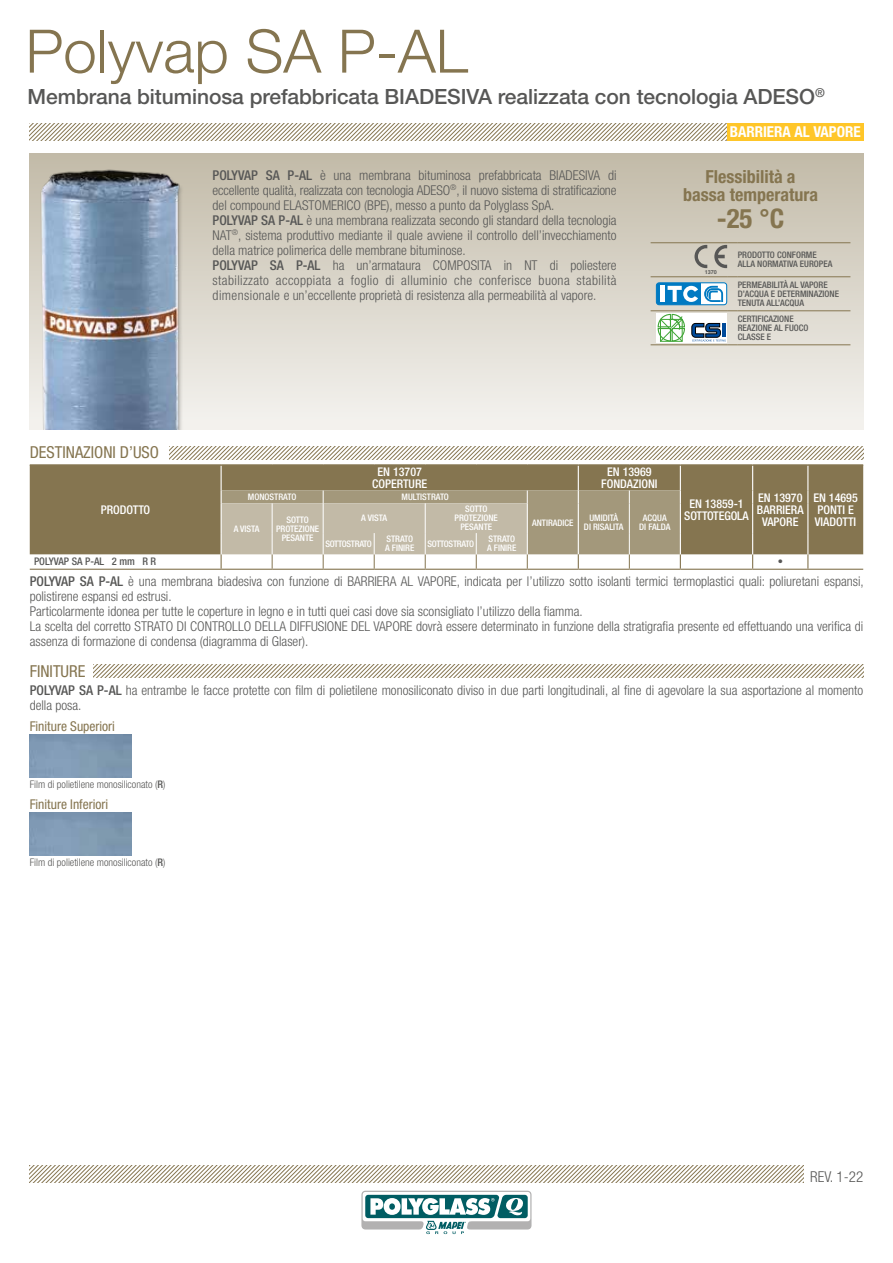
<style>
.page{position:relative;width:893px;height:1263px;background:#fff}
.page>*{position:absolute;margin:0;border:0;box-sizing:border-box;transform-origin:0 0}
.t1{font:300 60px "Helvetica Neue LT Std";color:#857550}
.t2{font:700 condensed 27px "Helvetica Neue LT Std";color:#857550}
.t3{font:500 21px "Helvetica Neue LT Std";letter-spacing:-.005em;color:#575756}
.t4{font:700 condensed 18px/18px "Helvetica Neue LT Std";color:#857550;text-align:center}
.t5{font:condensed 16.5px "Helvetica Neue LT Std";color:#857550}
.t6{font:700 condensed 15px "Helvetica Neue LT Std";color:#fff}
.t7{font:300 condensed 15px "Helvetica Neue LT Std";color:#575756}
.t8{font:300 condensed 13.5px/15px "Helvetica Neue LT Std";color:#575756}
.t9{font:condensed 13.5px "Helvetica Neue LT Std";color:#857550}
.t10{font:500 condensed 12px/12px "Helvetica Neue LT Std";color:#fff;text-align:center}
.t11{font:300 condensed 10.5px "Helvetica Neue LT Std";color:#575756}
.t12{font:500 condensed 10.5px "Helvetica Neue LT Std";color:#575756}
.t13{font:500 condensed 9px/9px "Helvetica Neue LT Std";color:#fff;text-align:center}
.t14{font:500 condensed 9px/9px "Helvetica Neue LT Std";color:#575756}
.t15{font:500 condensed 9px "Helvetica Neue LT Std";letter-spacing:-.03em;color:#fff}
.t16{font:700 5.55px "Helvetica";color:#575756}
.s1{font-weight:500}
</style>
<div class="page">
<svg style="left:30px;top:123px;width:697px;height:17px"></svg>
<div style="left:30px;top:153px;width:833px;height:276px;background:linear-gradient(to bottom,#c2baa7,#f4f2ef)"></div>
<img style="left:30px;top:153px;width:183px;height:276px">
<div style="left:727px;top:123px;width:136px;height:17px;background:#ffc629"></div>
<hr style="left:651px;top:242px;width:76px;height:1px;background:#857550">
<hr style="left:738px;top:242px;width:112px;height:1px;background:#857550">
<hr style="left:651px;top:276px;width:76px;height:1px;background:#857550">
<hr style="left:738px;top:276px;width:112px;height:1px;background:#857550">
<hr style="left:651px;top:310px;width:76px;height:1px;background:#857550">
<hr style="left:738px;top:310px;width:112px;height:1px;background:#857550">
<hr style="left:651px;top:344px;width:76px;height:1px;background:#857550">
<hr style="left:738px;top:344px;width:112px;height:1px;background:#857550">
<svg style="left:694px;top:245px;width:13px;height:23px"></svg>
<svg style="left:714px;top:242px;width:24px;height:26px"></svg>
<svg style="left:656px;top:283px;width:71px;height:22px"></svg>
<div style="left:701px;top:283px;width:26px;height:22px;background:#fff"></div>
<div style="left:656px;top:282px;width:71px;height:23px;border:1px solid #007ac2;border-radius:3px"></div>
<hr style="left:661px;top:286px;width:4px;height:16px;background:#fff">
<svg style="left:668px;top:286px;width:30px;height:16px"></svg>
<svg style="left:704px;top:286px;width:19px;height:16px"></svg>
<div style="left:657px;top:313px;width:70px;height:30px;background:#fff"></div>
<svg style="left:657px;top:313px;width:28px;height:29px"></svg>
<svg style="left:692px;top:323px;width:46px;height:22px"></svg>
<svg style="left:170px;top:446px;width:693px;height:13px"></svg>
<div style="left:30px;top:466px;width:833px;height:88px;background:#857550"></div>
<hr style="left:30px;top:464px;width:191px;height:2px;background:#857550">
<hr style="left:221px;top:464px;width:51px;height:2px;background:#857550">
<hr style="left:272px;top:464px;width:51px;height:2px;background:#857550">
<hr style="left:323px;top:464px;width:51px;height:2px;background:#857550">
<hr style="left:374px;top:464px;width:51px;height:2px;background:#857550">
<hr style="left:425px;top:464px;width:51px;height:2px;background:#857550">
<hr style="left:476px;top:464px;width:51px;height:2px;background:#857550">
<hr style="left:527px;top:464px;width:51px;height:2px;background:#857550">
<hr style="left:578px;top:464px;width:51px;height:2px;background:#857550">
<hr style="left:629px;top:464px;width:51px;height:2px;background:#857550">
<hr style="left:680px;top:464px;width:73px;height:2px;background:#857550">
<hr style="left:753px;top:464px;width:55px;height:2px;background:#857550">
<hr style="left:808px;top:464px;width:55px;height:2px;background:#857550">
<hr style="left:30px;top:569px;width:191px;height:1px;background:#857550">
<hr style="left:221px;top:569px;width:51px;height:1px;background:#857550">
<hr style="left:272px;top:569px;width:51px;height:1px;background:#857550">
<hr style="left:323px;top:569px;width:51px;height:1px;background:#857550">
<hr style="left:374px;top:569px;width:51px;height:1px;background:#857550">
<hr style="left:425px;top:569px;width:51px;height:1px;background:#857550">
<hr style="left:476px;top:569px;width:51px;height:1px;background:#857550">
<hr style="left:527px;top:569px;width:51px;height:1px;background:#857550">
<hr style="left:578px;top:569px;width:51px;height:1px;background:#857550">
<hr style="left:629px;top:569px;width:51px;height:1px;background:#857550">
<hr style="left:680px;top:569px;width:73px;height:1px;background:#857550">
<hr style="left:753px;top:569px;width:55px;height:1px;background:#857550">
<hr style="left:808px;top:569px;width:55px;height:1px;background:#857550">
<svg style="left:752px;top:466px;width:1px;height:37px"></svg>
<hr style="left:752px;top:503px;width:1px;height:30px;background:#fff">
<svg style="left:221px;top:466px;width:460px;height:103px;background:#b3aa93"></svg>
<svg style="left:752px;top:533px;width:1px;height:36px"></svg>
<svg style="left:807px;top:466px;width:1px;height:37px"></svg>
<hr style="left:807px;top:503px;width:1px;height:30px;background:#fff">
<svg style="left:807px;top:533px;width:1px;height:36px"></svg>
<svg style="left:94px;top:665px;width:769px;height:13px"></svg>
<svg style="left:30px;top:1165px;width:774px;height:17px"></svg>
<svg style="left:361px;top:1191px;width:170px;height:43px"></svg>
<h1 class="t1" style="left:26px;top:15px;width:444px">Polyvap SA P-AL</h1>
<h3 class="t3" style="left:28px;top:84px;width:799px">Membrana bituminosa prefabbricata BIADESIVA realizzata con tecnologia ADESO<sup>®</sup></h3>
<p class="t6" style="left:730px;top:123px;width:132px">BARRIERA AL VAPORE</p>
<p class="t8" style="left:213px;top:167px;width:405px"><span class="s1">POLYVAP SA P-AL</span> è una membrana bituminosa prefabbricata BIADESIVA di eccellente qualità, realizzata con tecnologia ADESO<sup>®</sup>, il nuovo sistema di stratificazione del compound ELASTOMERICO (BPE), messo a punto da Polyglass SpA.<br><span class="s1">POLYVAP SA P-AL</span> è una membrana realizzata secondo gli standard della tecnologia NAT<sup>®</sup>, sistema produttivo mediante il quale avviene il controllo dell’invecchiamento della matrice polimerica delle membrane bituminose.<br><span class="s1">POLYVAP SA P-AL</span> ha un’armataura COMPOSITA in NT di poliestere stabilizzato accoppiata a foglio di alluminio che conferisce buona stabilità dimensionale e un’eccellente proprietà di resistenza alla permeabilità al vapore.</p>
<h3 class="t4" style="left:683px;top:167px;width:136px">Flessibilità a bassa temperatura</h3>
<h2 class="t2" style="left:717px;top:202px;width:69px">-25 °C</h2>
<p class="t14" style="left:738px;top:251px;width:96px">PRODOTTO CONFORME<br>ALLA NORMATIVA EUROPEA</p>
<p class="t14" style="left:738px;top:280px;width:103px">PERMEABILITÀ AL VAPORE<br>D’ACQUA E DETERMINAZIONE<br>TENUTA ALL’ACQUA</p>
<p class="t14" style="left:738px;top:314px;width:72px">CERTIFICAZIONE<br>REAZIONE AL FUOCO<br>CLASSE E</p>
<p class="t16" style="left:705px;top:269px;width:14px">1370</p>
<p class="t5" style="left:30px;top:443px;width:131px">DESTINAZIONI D’USO</p>
<p class="t10" style="left:101px;top:504px;width:51px">PRODOTTO</p>
<p class="t10" style="left:372px;top:466px;width:57px">EN 13707<br>COPERTURE</p>
<p class="t10" style="left:601px;top:466px;width:58px">EN 13969<br>FONDAZIONI</p>
<p class="t13" style="left:248px;top:492px;width:50px">MONOSTRATO</p>
<p class="t13" style="left:401px;top:492px;width:49px">MULTISTRATO</p>
<p class="t13" style="left:276px;top:515px;width:45px">SOTTO<br>PROTEZIONE<br>PESANTE</p>
<p class="t13" style="left:361px;top:514px;width:27px">A VISTA</p>
<p class="t13" style="left:455px;top:505px;width:45px">SOTTO<br>PROTEZIONE<br>PESANTE</p>
<p class="t15" style="left:325px;top:538px;width:48px">SOTTOSTRATO</p>
<p class="t13" style="left:385px;top:535px;width:31px;text-align:left">STRATO<br>A FINIRE</p>
<p class="t15" style="left:427px;top:538px;width:48px">SOTTOSTRATO</p>
<p class="t13" style="left:487px;top:535px;width:31px;text-align:left">STRATO<br>A FINIRE</p>
<p class="t13" style="left:532px;top:518px;width:43px">ANTIRADICE</p>
<p class="t13" style="left:584px;top:513px;width:41px">UMIDITÀ<br>DI RISALITA</p>
<p class="t13" style="left:643px;top:513px;width:25px">ACQUA</p>
<p class="t13" style="left:234px;top:524px;width:27px">A VISTA</p>
<p class="t13" style="left:639px;top:522px;width:33px">DI FALDA</p>
<p class="t10" style="left:684px;top:498px;width:66px">EN 13859-1<br>SOTTOTEGOLA</p>
<p class="t10" style="left:757px;top:492px;width:48px">EN 13970<br>BARRIERA<br>VAPORE</p>
<p class="t10" style="left:813px;top:492px;width:46px;text-align:left">EN 14695<br>PONTI E<br>VIADOTTI</p>
<p class="t12" style="left:34px;top:555px;width:124px">POLYVAP SA P-AL 2 mm R R</p>
<p class="t12" style="left:778px;top:555px;width:7px">•</p>
<p class="t8" style="left:30px;top:574px;width:835px"><span class="s1">POLYVAP SA P-AL</span> è una membrana biadesiva con funzione di BARRIERA AL VAPORE, indicata per l’utilizzo sotto isolanti termici termoplastici quali: poliuretani espansi, polistirene espansi ed estrusi.<br>Particolarmente idonea per tutte le coperture in legno e in tutti quei casi dove sia sconsigliato l’utilizzo della fiamma.<br>La scelta del corretto STRATO DI CONTROLLO DELLA DIFFUSIONE DEL VAPORE dovrà essere determinato in funzione della stratigrafia presente ed effettuando una verifica di assenza di formazione di condensa (diagramma di Glaser).</p>
<p class="t5" style="left:30px;top:661px;width:57px">FINITURE</p>
<p class="t8" style="left:30px;top:682px;width:835px"><span class="s1">POLYVAP SA P-AL</span> ha entrambe le facce protette con film di polietilene monosiliconato diviso in due parti longitudinali, al fine di agevolare la sua asportazione al momento della posa.</p>
<p class="t9" style="left:30px;top:718px;width:87px">Finiture Superiori</p>
<p class="t11" style="left:30px;top:778px;width:137px">Film di polietilene monosiliconato (<span class="s1">R</span>)</p>
<p class="t9" style="left:30px;top:796px;width:80px">Finiture Inferiori</p>
<p class="t11" style="left:30px;top:856px;width:137px">Film di polietilene monosiliconato (<span class="s1">R</span>)</p>
<p class="t7" style="left:810px;top:1168px;width:54px">REV. 1-22</p>
</div>
